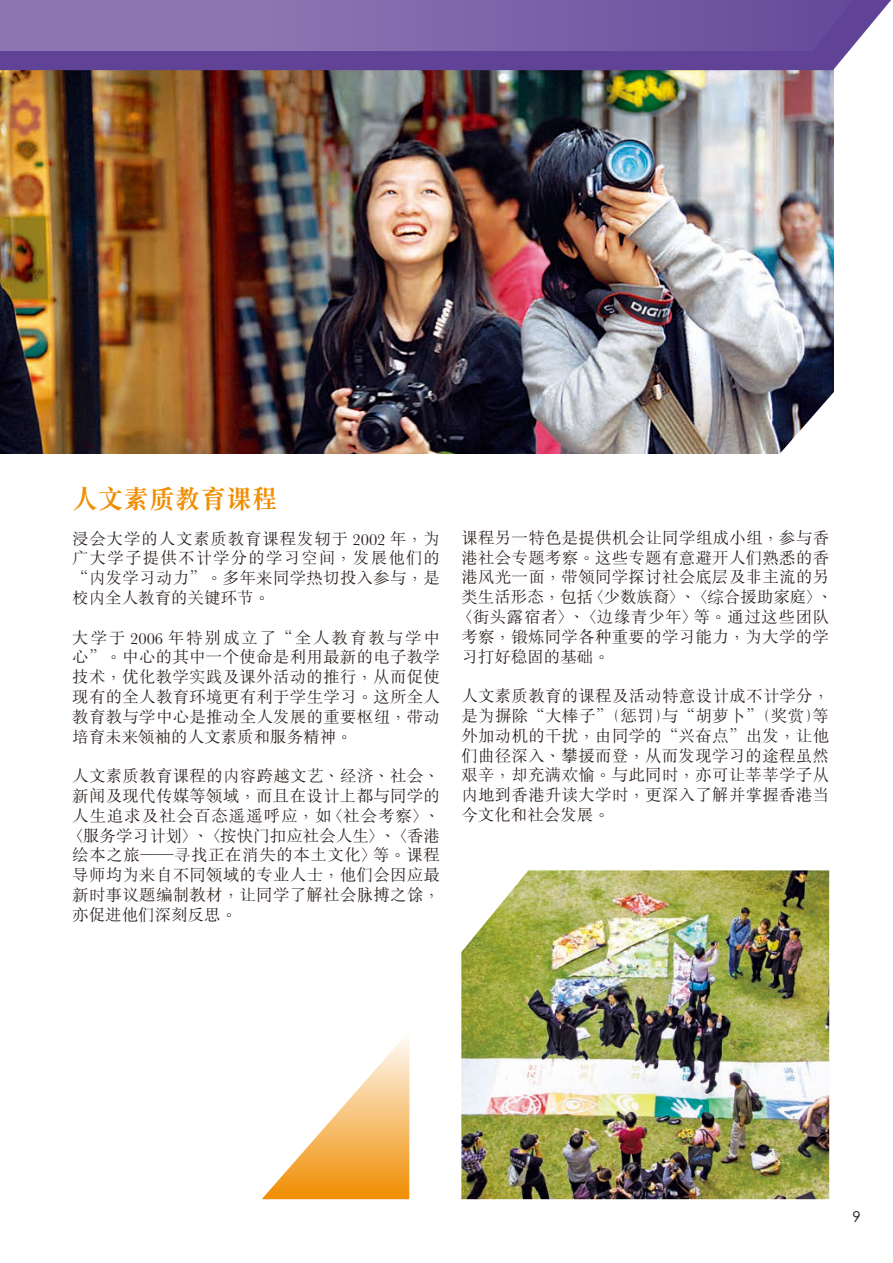
<style>
.page{position:relative;width:893px;height:1263px;background:#fff}
.page>*{position:absolute;margin:0;border:0;box-sizing:border-box;transform-origin:0 0}
.t1{font:700 27px "M Sung HKS";color:#f18d00;scale:.95 1}
.t2{font:300 16.5px/19.8px "M Sung HKS";letter-spacing:.015em;color:#231916;text-align:justify}
.t3{font:300 16.5px "M Sung HKS";letter-spacing:.035em;color:#231916}
.t4{font:300 16.5px "M Sung HKS";letter-spacing:.055em;color:#231916}
.t5{font:15px "Century Gothic";color:#231916}
</style>
<div class="page">
<img style="left:0;top:70px;width:833px;height:383px">
<svg style="left:778px;top:390px;width:56px;height:64px"></svg>
<svg style="left:262px;top:1037px;width:147px;height:162px"></svg>
<img style="left:461px;top:870px;width:368px;height:329px">
<div style="left:0;top:51px;width:849px;height:19px;background:#604397"></div>
<svg style="left:1px;top:0;width:890px;height:51px;background:#8168ac"></svg>
<img style="left:0;top:0;width:1px;height:51px">
<h1 class="t1" style="left:72px;top:480px;width:217px">人文素質教育課程</h1>
<p class="t2" style="left:72px;top:528px;width:369px">浸會大學的人文素質教育課程發軔於 2002 年，為廣大學子提供不計學分的學習空間，發展他們的“內發學習動力”。多年來同學熱切投入參與，是校內全人教育的關鍵環節。</p>
<p class="t2" style="left:72px;top:627px;width:369px">大學於 2006 年特別成立了“全人教育教與學中心”。中心的其中一個使命是利用最新的電子教學技術，優化教學實踐及課外活動的推行，從而促使現有的全人教育環境更有利於學生學習。這所全人教育教與學中心是推動全人發展的重要樞紐，帶動培育未來領袖的人文素質和服務精神。</p>
<p class="t2" style="left:72px;top:765px;width:369px">人文素質教育課程的內容跨越文藝、經濟、社會、</p>
<p class="t2" style="left:72px;top:785px;width:369px">新聞及現代傳媒等領域，而且在設計上都與同學的</p>
<p class="t4" style="left:72px;top:804px;width:369px">人生追求及社會百態遙遙呼應，如〈社會考察〉、</p>
<p class="t2" style="left:67px;top:825px;width:374px">〈服務學習計劃〉、〈按快門扣應社會人生〉、〈香港</p>
<p class="t3" style="left:72px;top:844px;width:369px">繪本之旅——尋找正在消失的本土文化〉等。課程</p>
<p class="t2" style="left:72px;top:864px;width:369px">導師均為來自不同領域的專業人士，他們會因應最</p>
<p class="t2" style="left:72px;top:884px;width:369px">新時事議題編制教材，讓同學瞭解社會脈搏之餘，</p>
<p class="t2" style="left:72px;top:904px;width:166px">亦促進他們深刻反思。</p>
<p class="t2" style="left:461px;top:527px;width:369px">課程另一特色是提供機會讓同學組成小組，參與香</p>
<p class="t2" style="left:461px;top:547px;width:369px">港社會專題考察。這些專題有意避開人們熟悉的香</p>
<p class="t2" style="left:461px;top:567px;width:369px">港風光一面，帶領同學探討社會底層及非主流的另</p>
<p class="t2" style="left:461px;top:586px;width:373px">類生活形態，包括〈少數族裔〉、 〈綜合援助家庭〉、</p>
<p class="t3" style="left:456px;top:605px;width:374px">〈街頭露宿者〉、〈邊緣青少年〉等。通過這些團隊</p>
<p class="t2" style="left:461px;top:626px;width:369px">考察，鍛煉同學各種重要的學習能力，為大學的學</p>
<p class="t2" style="left:461px;top:646px;width:150px">習打好穩固的基礎。</p>
<p class="t2" style="left:461px;top:685px;width:369px">人文素質教育的課程及活動特意設計成不計學分，是為摒除“大棒子”(懲罰)與“胡蘿蔔”(獎賞)等外加動機的干擾，由同學的“興奮點”出發，讓他們曲徑深入、攀援而登，從而發現學習的途程雖然艱辛，卻充滿歡愉。與此同時，亦可讓莘莘學子從內地到香港升讀大學時，更深入瞭解並掌握香港當今文化和社會發展。</p>
<p class="t5" style="left:852px;top:1207px;width:10px">9</p>
</div>
